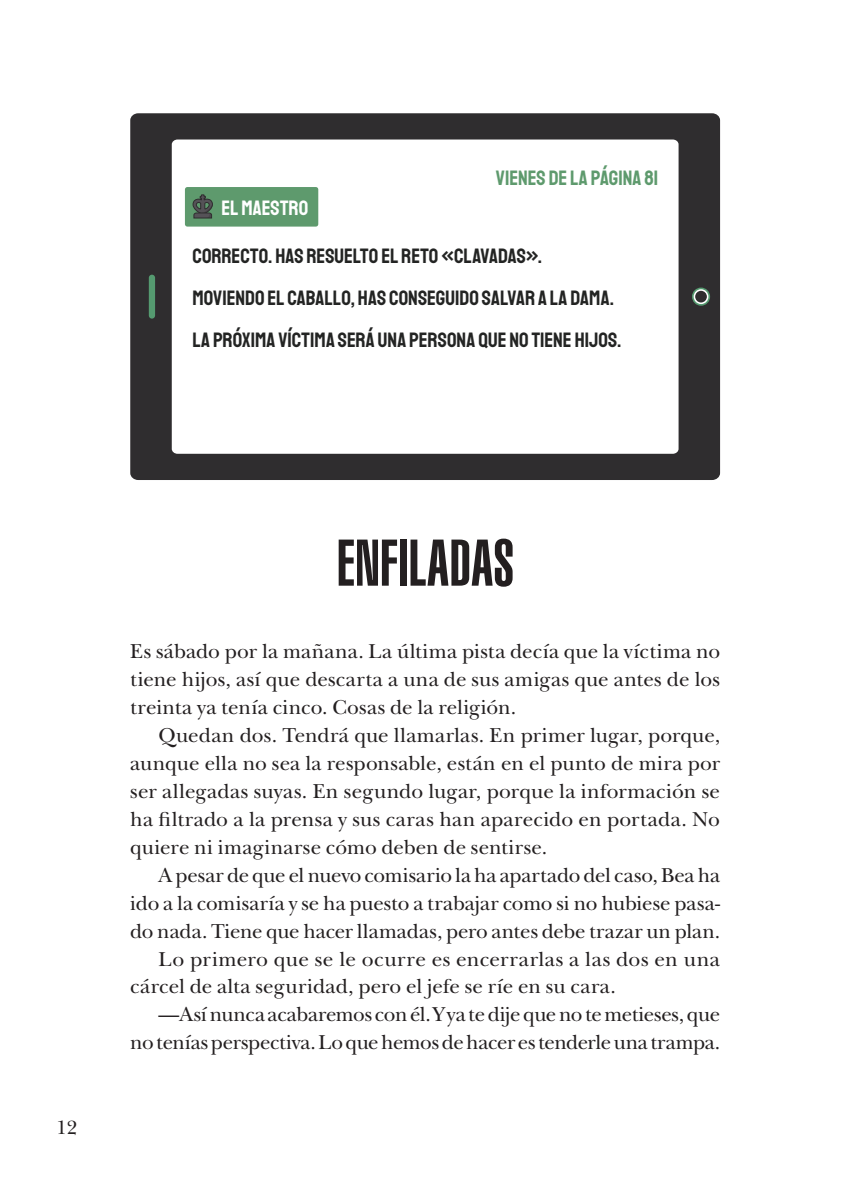
<style>
.page{position:relative;width:851px;height:1191px;background:#fff}
.page>*{position:absolute;margin:0;border:0;box-sizing:border-box;transform-origin:0 0}
.t1{font:900 extra-condensed 64px "Swiss 911 BT";letter-spacing:.015em;color:#231f20}
.t2{font:21px/28px "New Baskerville";color:#231f20;text-align:justify}
.t3{font:21px/41.8px "Staatliches";color:#232423}
.t4{font:21px "New Baskerville";letter-spacing:-.02em;color:#231f20}
.t5{font:21px "New Baskerville";letter-spacing:.02em;color:#231f20}
.t6{font:21px "Staatliches";letter-spacing:-.005em;color:#5e9a6d}
.t7{font:21px "Staatliches";color:#fff}
.t8{font:20px "New Baskerville";color:#231f20}
</style>
<div class="page">
<div style="left:132px;top:115px;width:587px;height:363px;background:#2f2d2f;border-radius:6px"></div>
<div style="left:130px;top:113px;width:590px;height:367px;border:3px solid #2f2d2f;border-radius:6px"></div>
<div style="left:172px;top:139px;width:506px;height:314px;background:#fff;border-radius:5px"></div>
<svg style="left:692px;top:287px;width:18px;height:19px"></svg>
<div style="left:694px;top:290px;width:13px;height:13px;background:#2f2d2f;border-radius:50%"></div>
<div style="left:693px;top:289px;width:15px;height:15px;border:2px solid #fff;border-radius:50%"></div>
<div style="left:149px;top:275px;width:6px;height:43px;background:#559a70;border-radius:3px"></div>
<div style="left:185px;top:187px;width:133px;height:39px;background:#5e9a6d;border-radius:2px"></div>
<svg style="left:192px;top:194px;width:21px;height:25px"></svg>
<p class="t7" style="left:221px;top:194px;width:88px">EL MAESTRO</p>
<p class="t6" style="left:496px;top:164px;width:164px">VIENES DE LA PÁGINA 8I</p>
<p class="t3" style="left:192px;top:235px;width:430px">CORRECTO. HAS RESUELTO EL RETO «CLAVADAS».<br>MOVIENDO EL CABALLO, HAS CONSEGUIDO SALVAR A LA DAMA.<br>LA PRÓXIMA VÍCTIMA SERÁ UNA PERSONA QUE NO TIENE HIJOS.</p>
<p class="t8" style="left:57px;top:1116px;width:22px">12</p>
<h1 class="t1" style="left:337px;top:528px;width:178px">ENFILADAS</h1>
<p class="t2" style="left:130px;top:637px;width:591px">Es sábado por la mañana. La última pista decía que la víctima no tiene hijos, así que descarta a una de sus amigas que antes de los treinta ya tenía cinco. Cosas de la religión.</p>
<p class="t2" style="left:130px;top:721px;width:591px;text-indent:28px">Quedan dos. Tendrá que llamarlas. En primer lugar, porque, aunque ella no sea la responsable, están en el punto de mira por ser allegadas suyas. En segundo lugar, porque la información se ha filtrado a la prensa y sus caras han aparecido en portada. No quiere ni imaginarse cómo deben de sentirse.</p>
<p class="t2" style="left:159px;top:860px;width:563px">A pesar de que el nuevo comisario la ha apartado del caso, Bea ha</p>
<p class="t2" style="left:130px;top:888px;width:591px">ido a la comisaría y se ha puesto a trabajar como si no hubiese pasa-</p>
<p class="t2" style="left:130px;top:916px;width:591px">do nada. Tiene que hacer llamadas, pero antes debe trazar un plan.</p>
<p class="t5" style="left:159px;top:946px;width:563px">Lo primero que se le ocurre es encerrarlas a las dos en una</p>
<p class="t2" style="left:130px;top:972px;width:487px">cárcel de alta seguridad, pero el jefe se ríe en su cara.</p>
<p class="t4" style="left:159px;top:1002px;width:563px">—Así nunca acabaremos con él. Y ya te dije que no te metieses, que</p>
<p class="t2" style="left:130px;top:1028px;width:591px">no tenías perspectiva. Lo que hemos de hacer es tenderle una trampa.</p>
</div>
